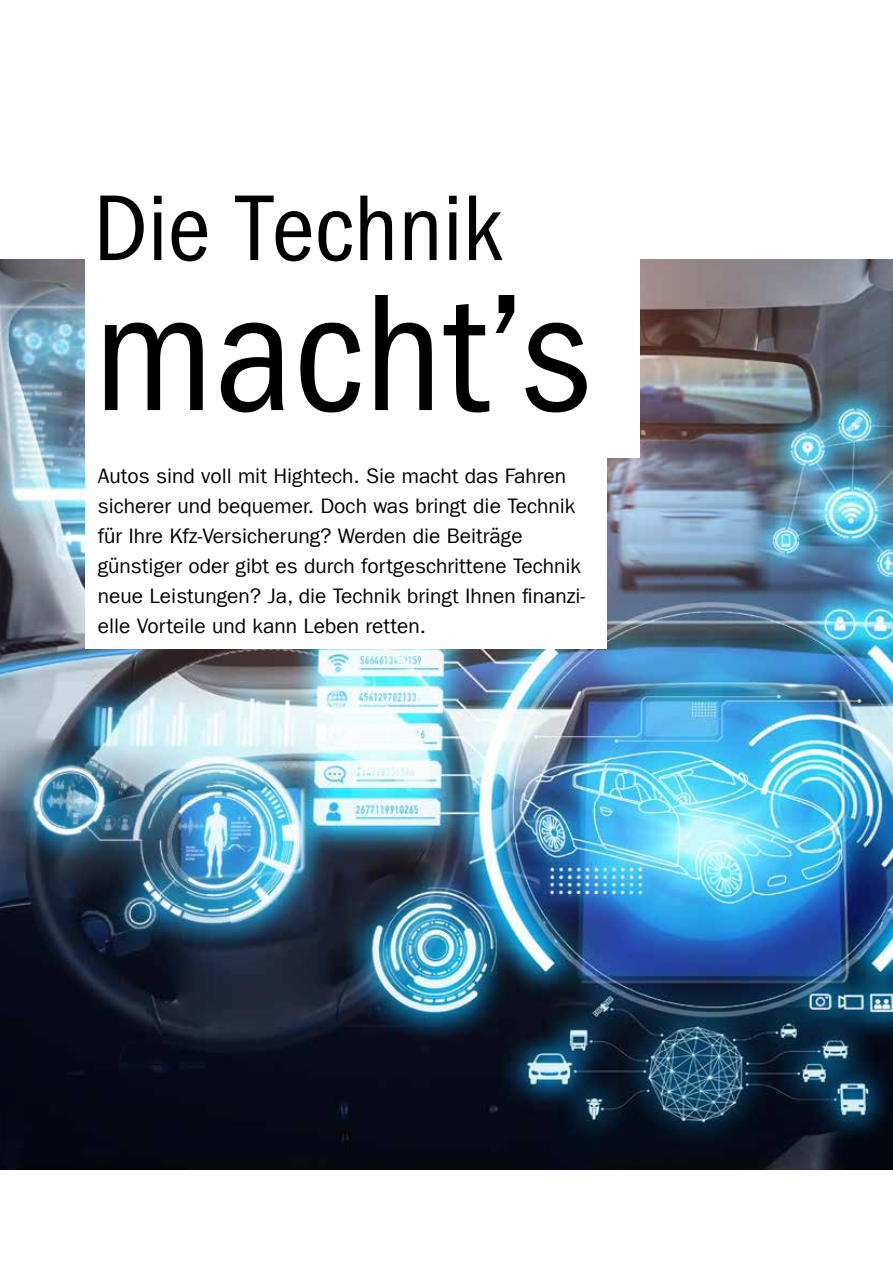
<style>
.page{position:relative;width:893px;height:1263px;background:#fff}
.page>*{position:absolute;margin:0;border:0;box-sizing:border-box;transform-origin:0 0}
.t1{font:condensed 172.5px "Franklin Gothic LT Com";color:#000}
.t2{font:condensed 96.6px "Franklin Gothic LT Com";color:#000}
.t3{font:21px/30px "Franklin Gothic LT Com";color:#000}
</style>
<div class="page">
<img style="left:0;top:259px;width:893px;height:910px">
<div style="left:85px;top:194px;width:554px;height:264px;background:#fff"></div>
<div style="left:85px;top:439px;width:522px;height:209px;background:#fff"></div>
<h2 class="t2" style="left:94px;top:174px;width:410px">Die Technik</h2>
<h1 class="t1" style="left:94px;top:256px;width:498px">macht’s</h1>
<p class="t3" style="left:98px;top:461px;width:489px">Autos sind voll mit Hightech. Sie macht das Fahren sicherer und bequemer. Doch was bringt die Technik für Ihre Kfz-Versicherung? Werden die Beiträge günstiger oder gibt es durch fortgeschrittene Technik neue Leistungen? Ja, die Technik bringt Ihnen finanzi&shy;elle Vorteile und kann Leben retten.</p>
</div>
